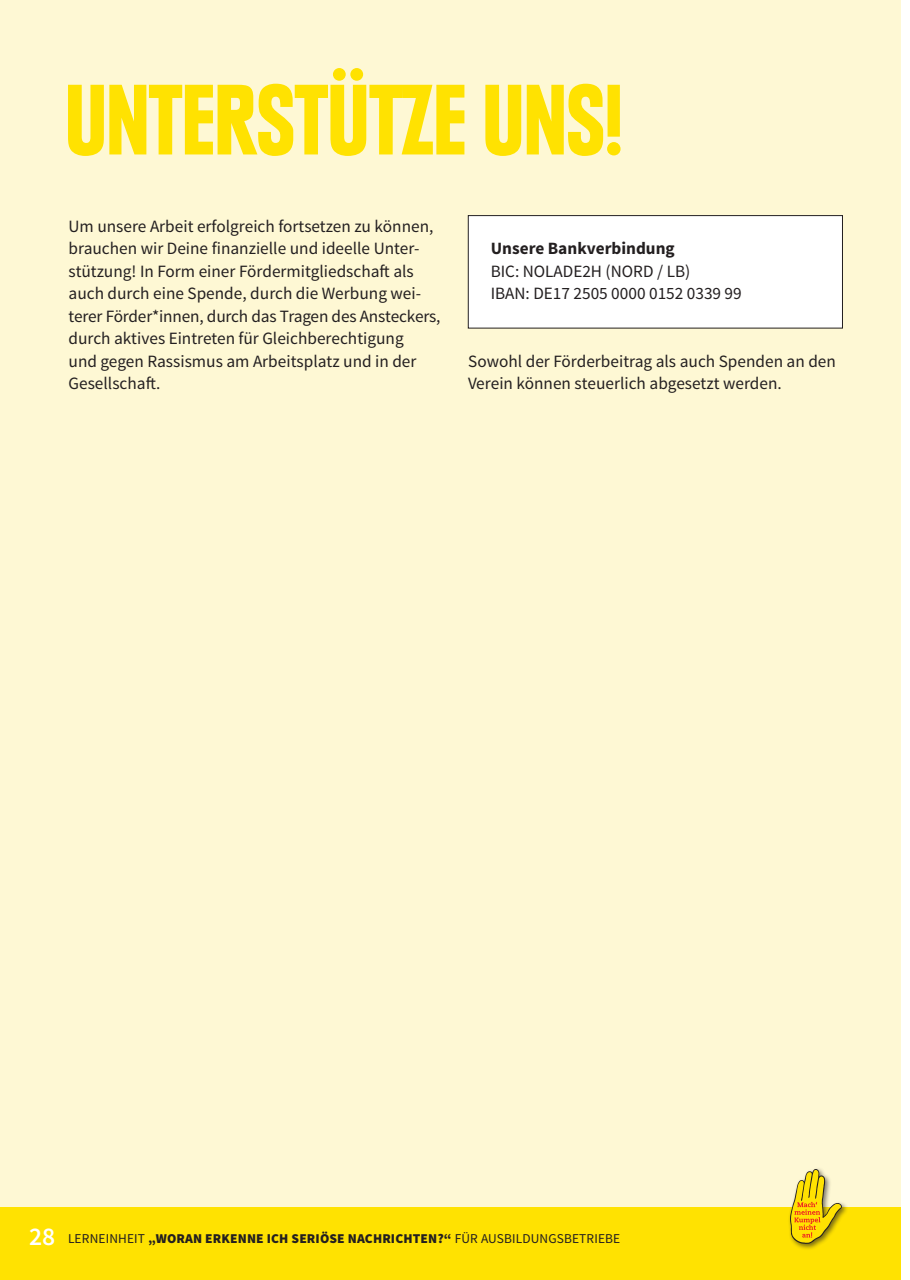
<style>
.page{position:relative;width:910px;height:1280px;background:#fff}
.page>*{position:absolute;margin:0;border:0;box-sizing:border-box;transform-origin:0 0}
.t1{font:17.25px/22.5px "Source Sans Pro";color:#231f20}
.t2{font:700 17.25px "Source Sans Pro";color:#231f20}
.t3{font:900 13.5px "Source Sans Pro";letter-spacing:.01em;color:#231f20}
.s1{font-weight:600;font-size:25.5px;color:#fff}
.s2{font-weight:400}
</style>
<div class="page">
<div style="left:0;top:0;width:901px;height:1271px;background:#fef8d4"></div>
<div style="left:0;top:1208px;width:901px;height:72px;background:#ffe201"></div>
<div style="left:787px;top:1167px;width:62px;height:84px;background:#231f20;opacity:.6"></div>
<svg style="left:790px;top:1169px;width:52px;height:75px"></svg>
<div style="left:468px;top:216px;width:374px;height:112px;background:#fff"></div>
<div style="left:468px;top:215px;width:375px;height:113px;border:1px solid #231f20"></div>
<svg style="left:68px;top:68px;width:553px;height:88px"></svg>
<p class="t1" style="left:69px;top:215px;width:373px">Um unsere Arbeit erfolgreich fortsetzen zu können, brauchen wir Deine finanzielle und ideelle Unter&shy;stützung! In Form einer Fördermitgliedschaft als auch durch eine Spende, durch die Werbung wei&shy;terer Förder*innen, durch das Tragen des Ansteckers, durch aktives Eintreten für Gleichberechtigung<br>und gegen Rassismus am Arbeitsplatz und in der Gesellschaft.</p>
<p class="t2" style="left:491px;top:237px;width:186px">Unsere Bankverbindung</p>
<p class="t1" style="left:491px;top:260px;width:252px">BIC: NOLADE2H (NORD / LB)<br>IBAN: DE17 2505 0000 0152 0339 99</p>
<p class="t1" style="left:468px;top:350px;width:369px">Sowohl der Förderbeitrag als auch Spenden an den<br>Verein können steuerlich abgesetzt werden.</p>
<p class="t3" style="left:29px;top:1230px;width:593px"><span class="s1">28</span> <span class="s2">Lerneinheit</span> „WORAN ERKENNE ICH SERIÖSE NACHRICHTEN?“ <span class="s2">für Ausbildungsbetriebe</span></p>
</div>
